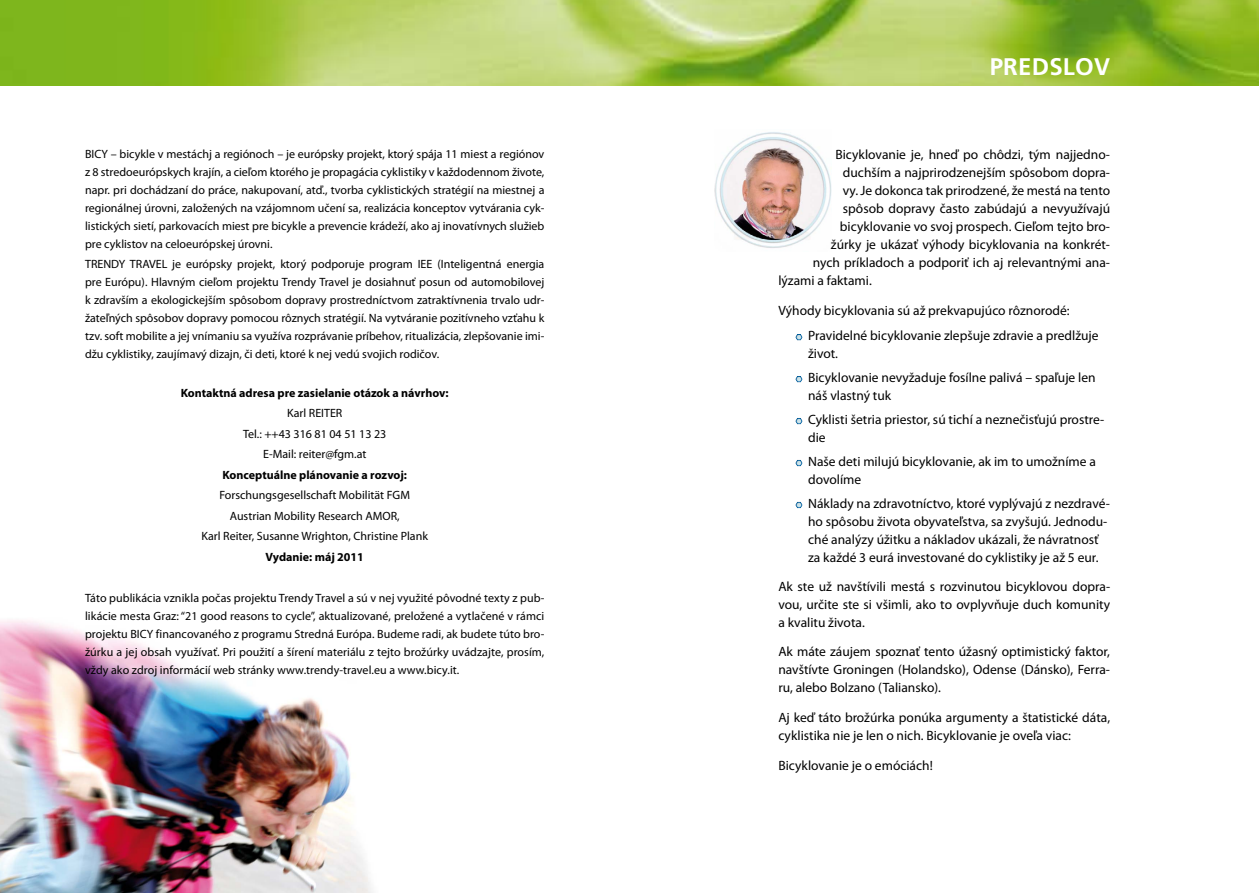
<style>
.page{position:relative;width:1259px;height:893px;background:#fff}
.page>*{position:absolute;margin:0;border:0;box-sizing:border-box;transform-origin:0 0}
.t1{font:700 24px "Frutiger LT Com";letter-spacing:.01em;color:#fff}
.t2{font:13.5px/18px "Myriad Pro";color:#000}
.t3{font:12px/18px "Myriad Pro";color:#000;text-align:justify}
.t4{font:700 12px "Myriad Pro";color:#000}
</style>
<div class="page">
<img style="left:0;top:0;width:1259px;height:85px">
<img style="left:715px;top:132px;width:116px;height:116px">
<div style="left:794px;top:333px;width:9px;height:9px;background:#000;opacity:.25"></div>
<div style="left:794px;top:374px;width:9px;height:9px;background:#000;opacity:.25"></div>
<div style="left:794px;top:416px;width:9px;height:9px;background:#000;opacity:.25"></div>
<div style="left:794px;top:458px;width:9px;height:9px;background:#000;opacity:.25"></div>
<div style="left:794px;top:500px;width:9px;height:9px;background:#000;opacity:.25"></div>
<img style="left:0;top:620px;width:373px;height:273px">
<p class="t3" style="left:85px;top:145px;width:461px">BICY – bicykle v mestáchj a regiónoch – je európsky projekt, ktorý spája 11 miest a regiónov z 8 stredoeurópskych krajín, a cieľom ktorého je propagácia cyklistiky v každodennom živote, napr. pri dochádzaní do práce, nakupovaní, atď., tvorba cyklistických stratégií na miestnej a regionálnej úrovni, založených na vzájomnom učení sa, realizácia konceptov vytvárania cyk&shy;listických sietí, parkovacích miest pre bicykle a prevencie krádeží, ako aj inovatívnych služieb pre cyklistov na celoeurópskej úrovni.</p>
<p class="t3" style="left:85px;top:255px;width:461px">TRENDY TRAVEL je európsky projekt, ktorý podporuje program IEE (Inteligentná energia pre Európu). Hlavným cieľom projektu Trendy Travel je dosiahnuť posun od automobilovej k zdravším a ekologickejším spôsobom dopravy prostredníctvom zatraktívnenia trvalo udr&shy;žateľných spôsobov dopravy pomocou rôznych stratégií. Na vytváranie pozitívneho vzťahu k tzv. soft mobilite a jej vnímaniu sa využíva rozprávanie príbehov, ritualizácia, zlepšovanie imi&shy;džu cyklistiky, zaujímavý dizajn, či deti, ktoré k nej vedú svojich rodičov.</p>
<p class="t4" style="left:181px;top:385px;width:269px">Kontaktná adresa pre zasielanie otázok a návrhov:</p>
<p class="t3" style="left:243px;top:403px;width:145px;line-height:20.4px;text-align:center">Karl REITER<br>Tel.: ++43 316 81 04 51 13 23<br>E-Mail: reiter@fgm.at</p>
<p class="t4" style="left:222px;top:467px;width:186px">Konceptuálne plánovanie a rozvoj:</p>
<p class="t3" style="left:201px;top:485px;width:228px;line-height:20.4px;text-align:center">Forschungsgesellschaft Mobilität FGM<br>Austrian Mobility Research AMOR,<br>Karl Reiter, Susanne Wrighton, Christine Plank</p>
<p class="t4" style="left:265px;top:549px;width:100px">Vydanie: máj 2011</p>
<p class="t3" style="left:85px;top:588px;width:461px">Táto publikácia vznikla počas projektu Trendy Travel a sú v nej využité pôvodné texty z pub&shy;likácie mesta Graz: “21 good reasons to cycle”, aktualizované, preložené a vytlačené v rámci projektu BICY financovaného z programu Stredná Európa. Budeme radi, ak budete túto bro&shy;žúrku a jej obsah využívať. Pri použití a šírení materiálu z tejto brožúrky uvádzajte, prosím, vždy ako zdroj informácií web stránky www.trendy-travel.eu a www.bicy.it.</p>
<h1 class="t1" style="left:989px;top:52px;width:122px">PREDSLOV</h1>
<p class="t2" style="left:835px;top:145px;width:276px">Bicyklovanie je, hneď po chôdzi, tým najjedno-</p>
<p class="t2" style="left:843px;top:163px;width:269px">duchším a najprirodzenejším spôsobom dopra-</p>
<p class="t2" style="left:843px;top:181px;width:269px">vy. Je dokonca tak prirodzené, že mestá na tento</p>
<p class="t2" style="left:843px;top:199px;width:269px">spôsob dopravy často zabúdajú a nevyužívajú</p>
<p class="t2" style="left:840px;top:217px;width:272px">bicyklovanie vo svoj prospech. Cieľom tejto bro-</p>
<p class="t2" style="left:831px;top:235px;width:281px">žúrky je ukázať výhody bicyklovania na konkrét-</p>
<p class="t2" style="left:813px;top:253px;width:299px">nych príkladoch a podporiť ich aj relevantnými ana-</p>
<p class="t2" style="left:778px;top:271px;width:95px">lýzami a faktami.</p>
<p class="t2" style="left:808px;top:297px;width:292px;line-height:25.5px;text-indent:-30px">Výhody bicyklovania sú až prekvapujúco rôznorodé:<br>Pravidelné bicyklovanie zlepšuje zdravie a predlžuje</p>
<p class="t2" style="left:808px;top:342px;width:289px;line-height:24px">život.<br>Bicyklovanie nevyžaduje fosílne palivá – spaľuje len</p>
<p class="t2" style="left:808px;top:383px;width:298px;line-height:24px">náš vlastný tuk<br>Cyklisti šetria priestor, sú tichí a neznečisťujú prostre-</p>
<p class="t2" style="left:808px;top:425px;width:289px;line-height:24px">die<br>Naše deti milujú bicyklovanie, ak im to umožníme a</p>
<p class="t2" style="left:808px;top:467px;width:303px;line-height:24px">dovolíme<br>Náklady na zdravotníctvo, ktoré vyplývajú z nezdravé-</p>
<p class="t2" style="left:808px;top:512px;width:301px">ho spôsobu života obyvateľstva, sa zvyšujú. Jednodu&shy;ché analýzy úžitku a nákladov ukázali, že návratnosť za každé 3 eurá investované do cyklistiky je až 5 eur.</p>
<p class="t2" style="left:778px;top:577px;width:333px;text-align:justify">Ak ste už navštívili mestá s rozvinutou bicyklovou dopra&shy;vou, určite ste si všimli, ako to ovplyvňuje duch komunity a kvalitu života.</p>
<p class="t2" style="left:778px;top:643px;width:333px;text-align:justify">Ak máte záujem spoznať tento úžasný optimistický faktor, navštívte Groningen (Holandsko), Odense (Dánsko), Ferra&shy;ru, alebo Bolzano (Taliansko).</p>
<p class="t2" style="left:778px;top:709px;width:333px">Aj keď táto brožúrka ponúka argumenty a štatistické dáta, cyklistika nie je len o nich. Bicyklovanie je oveľa viac:</p>
<p class="t2" style="left:778px;top:756px;width:156px">Bicyklovanie je o emóciách!</p>
</div>
